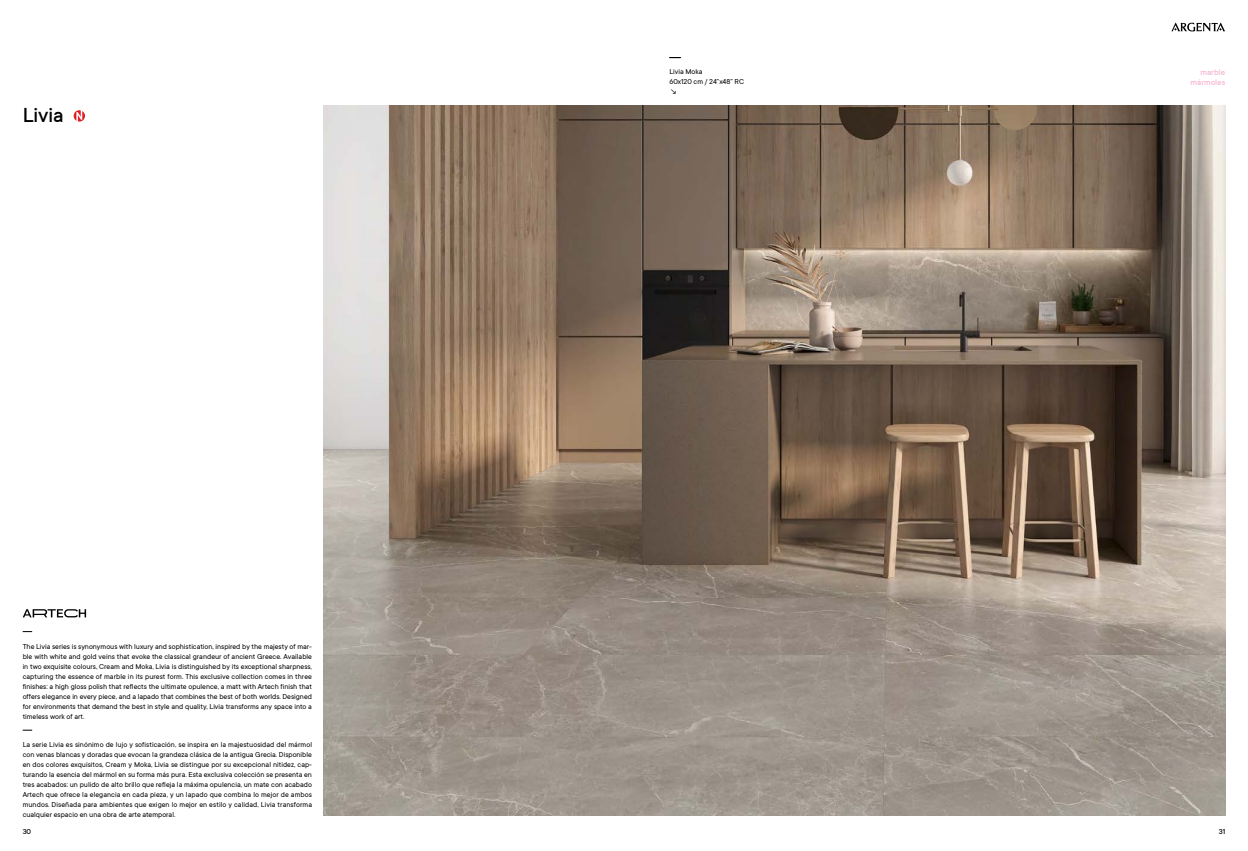
<style>
.page{position:relative;width:1248px;height:851px;background:#fff}
.page>*{position:absolute;margin:0;border:0;box-sizing:border-box;transform-origin:0 0}
.t1{font:500 22.5px "TT Commons";color:#000}
.t2{font:500 9px/10px "TT Commons";color:#f5b5d2;text-align:right}
.t3{font:8px/10px "TT Commons";color:#000;text-align:justify}
.t4{font:500 8px "TT Commons";color:#000}
</style>
<div class="page">
<svg style="left:23px;top:609px;width:63px;height:8px"></svg>
<img style="left:323px;top:106px;width:902px;height:709px">
<svg style="left:74px;top:110px;width:11px;height:12px"></svg>
<svg style="left:1171px;top:22px;width:54px;height:10px"></svg>
<h1 class="t1" style="left:23px;top:102px;width:43px">Livia</h1>
<p class="t3" style="left:23px;top:641px;width:291px">The Livia series is synonymous with luxury and sophistication, inspired by the majesty of mar&shy;ble with white and gold veins that evoke the classical grandeur of ancient Greece. Available in two exquisite colours, Cream and Moka, Livia is distinguished by its exceptional sharpness, capturing the essence of marble in its purest form. This exclusive collection comes in three finishes: a high gloss polish that reflects the ultimate opulence, a matt with Artech finish that offers elegance in every piece, and a lapado that combines the best of both worlds. Designed for environments that demand the best in style and quality, Livia transforms any space into a timeless work of art.</p>
<p class="t3" style="left:23px;top:739px;width:291px">La serie Livia es sinónimo de lujo y sofisticación, se inspira en la majestuosidad del mármol con venas blancas y doradas que evocan la grandeza clásica de la antigua Grecia. Disponible en dos colores exquisitos, Cream y Moka, Livia se distingue por su excepcional nitidez, cap&shy;turando la esencia del mármol en su forma más pura. Esta exclusiva colección se presenta en tres acabados: un pulido de alto brillo que refleja la máxima opulencia, un mate con acabado Artech que ofrece la elegancia en cada pieza, y un lapado que combina lo mejor de ambos mundos. Diseñada para ambientes que exigen lo mejor en estilo y calidad, Livia transforma cualquier espacio en una obra de arte atemporal.</p>
<p class="t3" style="left:669px;top:67px;width:76px;text-align:left">Livia Moka<br>60x120 cm / 24”x48” RC ↘</p>
<p class="t2" style="left:1190px;top:67px;width:36px">marble mármoles</p>
<p class="t4" style="left:23px;top:826px;width:10px">30</p>
<p class="t4" style="left:1218px;top:826px;width:8px">31</p>
</div>
